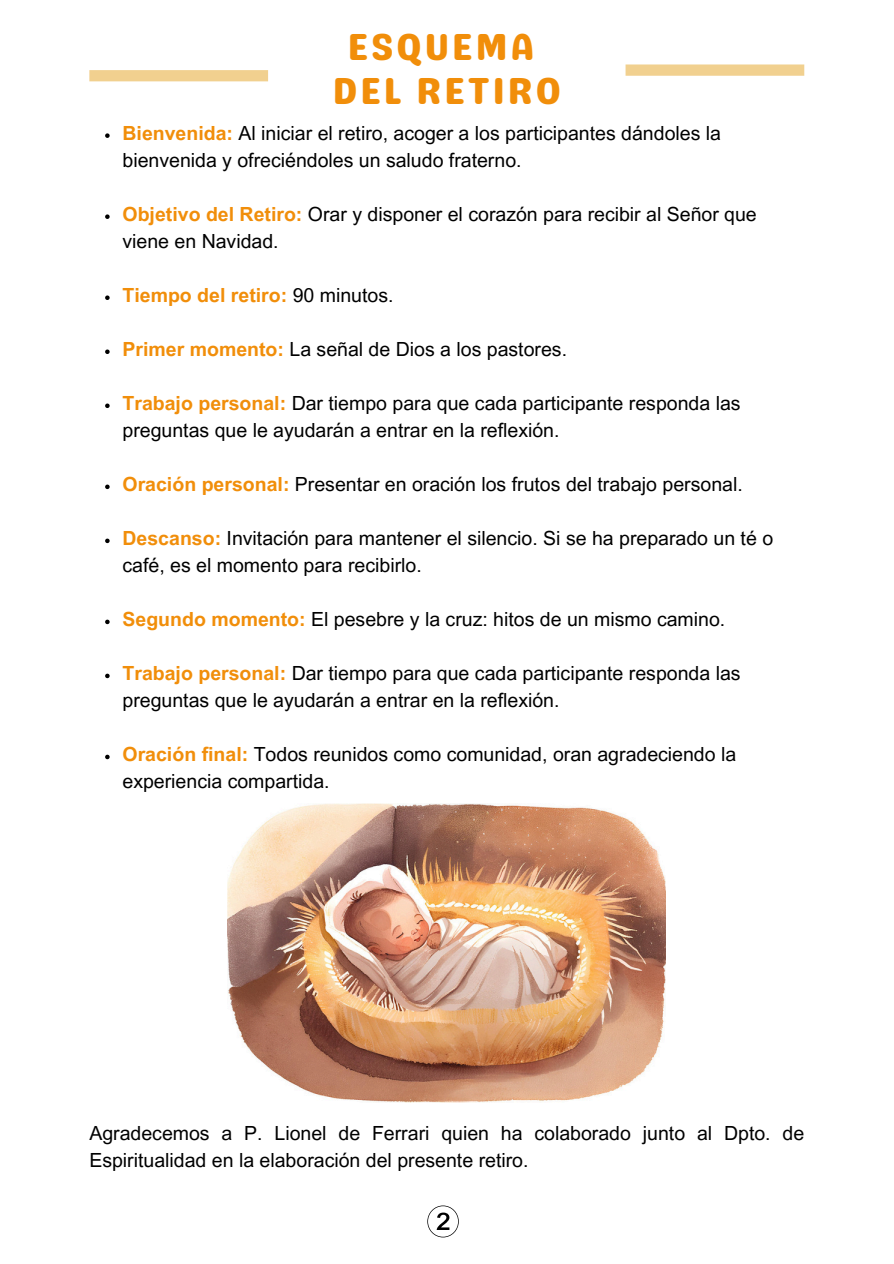
<style>
.page{position:relative;width:894px;height:1264px;background:#fff}
.page>*{position:absolute;margin:0;border:0;box-sizing:border-box;transform-origin:0 0}
.t1{font:37.5px/43.8px "Genty Sans";letter-spacing:.065em;color:#f18e0a;text-align:center}
.t2{font:19.5px/27px "Arial MT Pro";color:#000}
.t3{font:700 19.5px "Arial MT Pro";color:#f18e0a}
.s1{font-weight:700;color:#f18e0a}
.s2{font-weight:400;color:#000}
</style>
<div class="page">
<div style="left:625px;top:64px;width:179px;height:12px;background:#f1d08f"></div>
<div style="left:89px;top:70px;width:179px;height:11px;background:#f1d08f"></div>
<img style="left:228px;top:803px;width:437px;height:299px">
<svg style="left:105px;top:133px;width:5px;height:5px"></svg>
<svg style="left:105px;top:214px;width:5px;height:5px"></svg>
<svg style="left:105px;top:295px;width:5px;height:5px"></svg>
<svg style="left:105px;top:349px;width:5px;height:5px"></svg>
<svg style="left:105px;top:403px;width:5px;height:5px"></svg>
<svg style="left:105px;top:484px;width:5px;height:5px"></svg>
<svg style="left:105px;top:538px;width:5px;height:5px"></svg>
<svg style="left:105px;top:619px;width:5px;height:5px"></svg>
<svg style="left:105px;top:673px;width:5px;height:5px"></svg>
<svg style="left:105px;top:754px;width:5px;height:5px"></svg>
<svg style="left:427px;top:1205px;width:32px;height:33px"></svg>
<p class="t1" style="left:332px;top:25px;width:230px">ESQUEMA<br>DEL RETIRO</p>
<h1 class="t2" style="left:122px;top:122px;width:600px"><span class="s1">Bienvenida:</span> Al iniciar el retiro, acoger a los participantes dándoles la bienvenida y ofreciéndoles un saludo fraterno.</h1>
<p class="t2" style="left:122px;top:203px;width:635px"><span class="s1">Objetivo del Retiro:</span> Orar y disponer el corazón para recibir al Señor que viene en Navidad.</p>
<p class="t3" style="left:122px;top:288px;width:272px">Tiempo del retiro: <span class="s2">90 minutos.</span></p>
<p class="t2" style="left:122px;top:338px;width:446px"><span class="s1">Primer momento:</span> La señal de Dios a los pastores.</p>
<p class="t2" style="left:122px;top:392px;width:619px"><span class="s1">Trabajo personal:</span> Dar tiempo para que cada participante responda las preguntas que le ayudarán a entrar en la reflexión.</p>
<p class="t2" style="left:122px;top:473px;width:621px"><span class="s1">Oración personal:</span> Presentar en oración los frutos del trabajo personal.</p>
<p class="t2" style="left:122px;top:527px;width:652px"><span class="s1">Descanso:</span> Invitación para mantener el silencio. Si se ha preparado un té o café, es el momento para recibirlo.</p>
<p class="t2" style="left:122px;top:608px;width:604px"><span class="s1">Segundo momento:</span> El pesebre y la cruz: hitos de un mismo camino.</p>
<p class="t2" style="left:122px;top:662px;width:619px"><span class="s1">Trabajo personal:</span> Dar tiempo para que cada participante responda las preguntas que le ayudarán a entrar en la reflexión.</p>
<p class="t2" style="left:122px;top:743px;width:615px"><span class="s1">Oración final:</span> Todos reunidos como comunidad, oran agradeciendo la experiencia compartida.</p>
<p class="t2" style="left:89px;top:1122px;width:716px">Agradecemos a P. Lionel de Ferrari quien ha colaborado junto al Dpto. de<br>Espiritualidad en la elaboración del presente retiro.</p>
</div>
